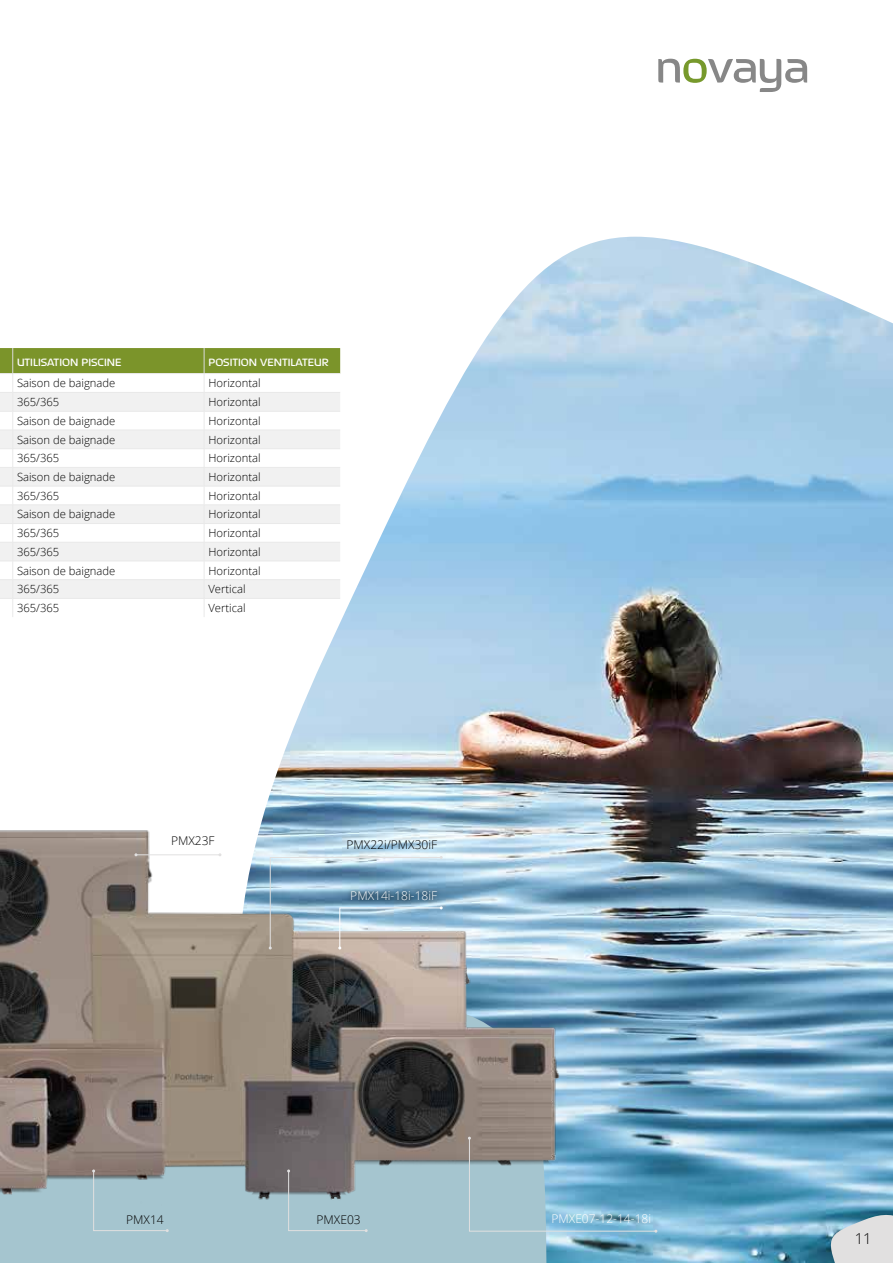
<style>
.page{position:relative;width:893px;height:1263px;background:#fff}
.page>*{position:absolute;margin:0;border:0;box-sizing:border-box;transform-origin:0 0}
.t1{font:300 15px "Open Sans";color:#000}
.t2{font:500 12px "September";color:#fff}
.t3{font:300 12px "Open Sans";color:#000}
.t4{font:300 12px "Open Sans";color:#fff}
.t5{font:300 11.25px "Open Sans";color:#000}
</style>
<div class="page">
<svg style="left:0;top:348px;width:178px;height:269px"></svg>
<img style="left:178px;top:237px;width:715px;height:1026px">
<div style="left:0;top:1248px;width:548px;height:15px;background:#a5c5cf"></div>
<img style="left:0;top:797px;width:670px;height:451px">
<hr style="left:136px;top:854px;width:84px;height:1px;background:#e1e0e0">
<svg style="left:92px;top:1169px;width:77px;height:63px;background:#a0bac2"></svg>
<svg style="left:287px;top:1169px;width:81px;height:63px;background:#95a7ae"></svg>
<svg style="left:468px;top:1137px;width:189px;height:96px;background:#81adc1"></svg>
<svg style="left:269px;top:856px;width:174px;height:93px;background:#9ab3c2"></svg>
<svg style="left:658px;top:59px;width:149px;height:33px"></svg>
<svg style="left:824px;top:1206px;width:69px;height:57px;background:#a9c0ca"></svg>
<p class="t2" style="left:17px;top:354px;width:106px">UTILISATION PISCINE</p>
<p class="t2" style="left:208px;top:354px;width:122px">POSITION VENTILATEUR</p>
<p class="t5" style="left:17px;top:375px;width:100px">Saison de baignade</p>
<p class="t5" style="left:208px;top:375px;width:54px">Horizontal</p>
<p class="t5" style="left:17px;top:394px;width:44px">365/365</p>
<p class="t5" style="left:208px;top:394px;width:54px">Horizontal</p>
<p class="t5" style="left:17px;top:413px;width:100px">Saison de baignade</p>
<p class="t5" style="left:208px;top:413px;width:54px">Horizontal</p>
<p class="t5" style="left:17px;top:432px;width:100px">Saison de baignade</p>
<p class="t5" style="left:208px;top:432px;width:54px">Horizontal</p>
<p class="t5" style="left:17px;top:451px;width:44px">365/365</p>
<p class="t5" style="left:208px;top:451px;width:54px">Horizontal</p>
<p class="t5" style="left:17px;top:469px;width:100px">Saison de baignade</p>
<p class="t5" style="left:208px;top:469px;width:54px">Horizontal</p>
<p class="t5" style="left:17px;top:488px;width:44px">365/365</p>
<p class="t5" style="left:208px;top:488px;width:54px">Horizontal</p>
<p class="t5" style="left:17px;top:507px;width:100px">Saison de baignade</p>
<p class="t5" style="left:208px;top:507px;width:54px">Horizontal</p>
<p class="t5" style="left:17px;top:525px;width:44px">365/365</p>
<p class="t5" style="left:208px;top:525px;width:54px">Horizontal</p>
<p class="t5" style="left:17px;top:544px;width:44px">365/365</p>
<p class="t5" style="left:208px;top:544px;width:54px">Horizontal</p>
<p class="t5" style="left:17px;top:563px;width:100px">Saison de baignade</p>
<p class="t5" style="left:208px;top:563px;width:54px">Horizontal</p>
<p class="t5" style="left:17px;top:581px;width:44px">365/365</p>
<p class="t5" style="left:208px;top:581px;width:39px">Vertical</p>
<p class="t5" style="left:17px;top:600px;width:44px">365/365</p>
<p class="t5" style="left:208px;top:600px;width:39px">Vertical</p>
<p class="t3" style="left:171px;top:832px;width:45px">PMX23F</p>
<p class="t3" style="left:347px;top:836px;width:92px">PMX22i/PMX30iF</p>
<p class="t4" style="left:350px;top:888px;width:88px">PMX14i-18i-18iF</p>
<p class="t3" style="left:126px;top:1211px;width:39px">PMX14</p>
<p class="t3" style="left:317px;top:1211px;width:46px">PMXE03</p>
<p class="t4" style="left:551px;top:1211px;width:101px">PMXE07-12-14-18i</p>
<h1 class="t1" style="left:855px;top:1228px;width:19px">11</h1>
</div>
